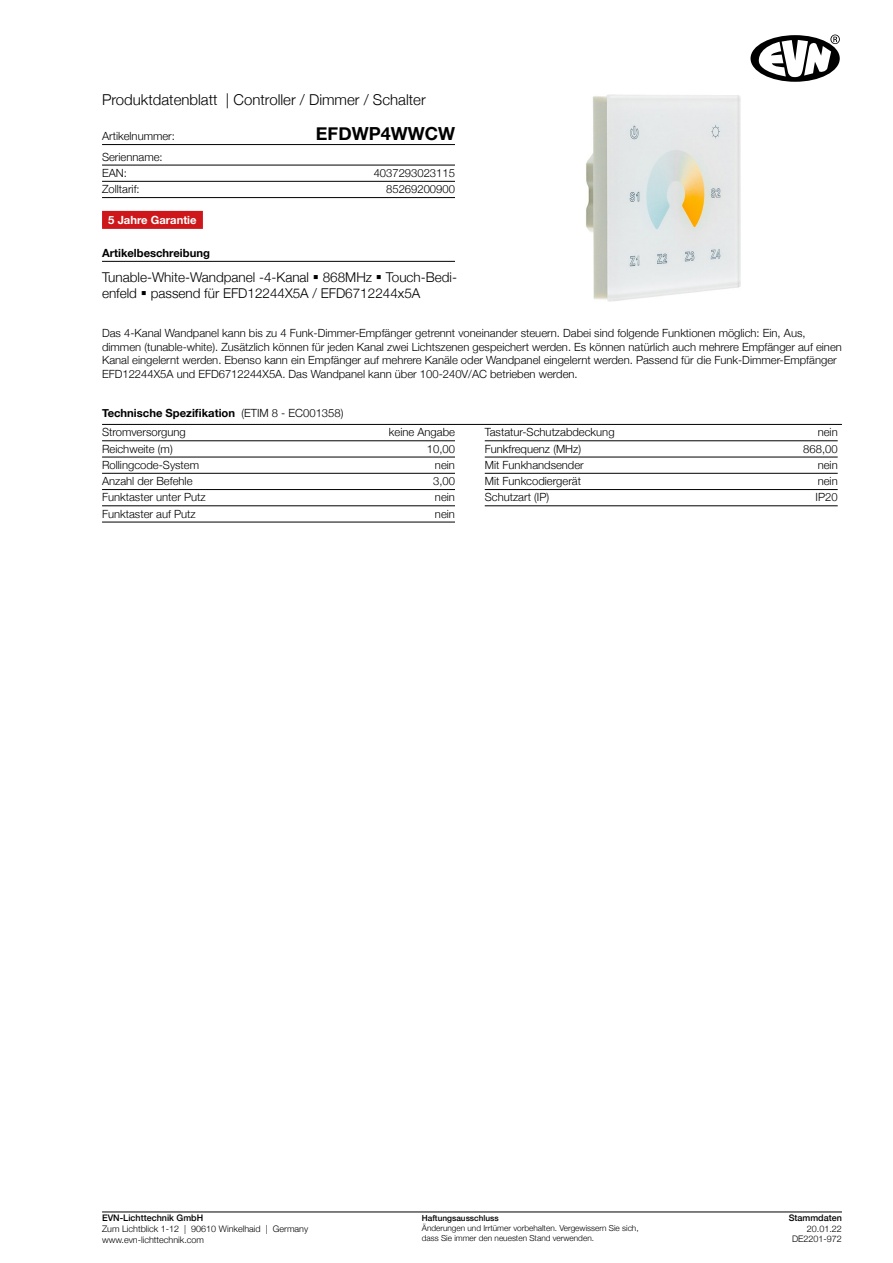
<style>
.page{position:relative;width:893px;height:1263px;background:#fff}
.page>*{position:absolute;margin:0;border:0;box-sizing:border-box;transform-origin:0 0}
.Artikelnummer{font:700 18px "Helvetica Neue";color:#000}
.category{font:300 15px "Helvetica Neue";color:#000}
.art_text{font:300 13.5px/16.5px "Helvetica Neue";color:#000}
.beschreibung{font:300 11.25px/13.5px "Helvetica Neue";color:#000}
.ETIM-Werte{font:300 11.25px "Helvetica Neue";color:#000}
.EAN_Zoll_Preis{font:300 11.25px "Helvetica Neue";color:#000}
.abstand_t-data{font:700 11.25px "Helvetica Neue";color:#000}
.zw-head{font:700 11.25px "Helvetica Neue";color:#000}
.garantie{font:700 11.25px "Helvetica Neue";color:#fff}
.Artikelnummer-2{font:300 11.25px "Helvetica Neue";color:#000}
.t1{font:300 9px/10.8px "Helvetica Neue";color:#000;text-align:right}
.t2{font:500 9px "Helvetica Neue";color:#000}
.t3{font:300 8.25px/9.9px "Helvetica Neue";color:#000}
.t4{font:500 8.25px "Helvetica Neue";color:#000}
.s1{color:#cd171a}
.s2{font-weight:300}
</style>
<div class="page">
<hr style="left:102px;top:1211px;width:740px;height:1px;background:#000">
<svg style="left:750px;top:35px;width:90px;height:47px"></svg>
<hr style="left:102px;top:144px;width:353px;height:1px;background:#000">
<hr style="left:102px;top:165px;width:353px;height:1px;background:#000">
<hr style="left:102px;top:181px;width:353px;height:1px;background:#000">
<hr style="left:102px;top:197px;width:353px;height:1px;background:#000">
<div style="left:102px;top:211px;width:101px;height:18px;background:#cd171a"></div>
<hr style="left:102px;top:261px;width:353px;height:1px;background:#000">
<hr style="left:102px;top:424px;width:740px;height:1px;background:#000">
<img style="left:586px;top:94px;width:155px;height:208px">
<hr style="left:102px;top:440px;width:353px;height:1px;background:#000">
<hr style="left:102px;top:457px;width:353px;height:1px;background:#000">
<hr style="left:102px;top:473px;width:353px;height:1px;background:#000">
<hr style="left:102px;top:489px;width:353px;height:1px;background:#000">
<hr style="left:102px;top:505px;width:353px;height:1px;background:#000">
<hr style="left:102px;top:522px;width:353px;height:1px;background:#000">
<hr style="left:485px;top:440px;width:353px;height:1px;background:#000">
<hr style="left:485px;top:457px;width:353px;height:1px;background:#000">
<hr style="left:485px;top:473px;width:353px;height:1px;background:#000">
<hr style="left:485px;top:489px;width:353px;height:1px;background:#000">
<hr style="left:485px;top:505px;width:353px;height:1px;background:#000">
<p class="category" style="left:102px;top:88px;width:325px">Produktdatenblatt | Controller / Dimmer / Schalter</p>
<p class="Artikelnummer-2" style="left:102px;top:127px;width:74px">Artikelnummer:</p>
<p class="Artikelnummer" style="left:316px;top:120px;width:140px">EFDWP4WWCW</p>
<p class="EAN_Zoll_Preis" style="left:102px;top:148px;width:62px">Serienname:</p>
<p class="EAN_Zoll_Preis" style="left:102px;top:164px;width:26px">EAN:</p>
<p class="EAN_Zoll_Preis" style="left:374px;top:164px;width:83px">4037293023115</p>
<p class="EAN_Zoll_Preis" style="left:102px;top:180px;width:39px">Zolltarif:</p>
<p class="EAN_Zoll_Preis" style="left:386px;top:180px;width:70px">85269200900</p>
<p class="garantie" style="left:102px;top:211px;width:102px"><span class="s1">¿</span>5 Jahre Garantie<span class="s1">¿</span></p>
<p class="zw-head" style="left:102px;top:244px;width:109px">Artikelbeschreibung</p>
<p class="art_text" style="left:102px;top:268px;width:357px">Tunable-White-Wandpanel -4-Kanal ▪ 868MHz ▪ Touch-Bedi&shy;enfeld ▪ passend für EFD12244X5A / EFD6712244x5A</p>
<p class="beschreibung" style="left:102px;top:326px;width:741px">Das 4-Kanal Wandpanel kann bis zu 4 Funk-Dimmer-Empfänger getrennt voneinander steuern. Dabei sind folgende Funktionen möglich: Ein, Aus, dimmen (tunable-white). Zusätzlich können für jeden Kanal zwei Lichtszenen gespeichert werden. Es können natürlich auch mehrere Empfänger auf einen Kanal eingelernt werden. Ebenso kann ein Empfänger auf mehrere Kanäle oder Wandpanel eingelernt werden. Passend für die Funk-Dimmer-Empfänger EFD12244X5A und EFD6712244X5A. Das Wandpanel kann über 100-240V/AC betrieben werden.</p>
<p class="abstand_t-data" style="left:102px;top:404px;width:243px">Technische Spezifikation <span class="s2">(ETIM 8 - EC001358)</span></p>
<p class="ETIM-Werte" style="left:102px;top:423px;width:85px">Stromversorgung</p>
<p class="ETIM-Werte" style="left:389px;top:423px;width:68px">keine Angabe</p>
<p class="ETIM-Werte" style="left:102px;top:439px;width:72px">Reichweite (m)</p>
<p class="ETIM-Werte" style="left:427px;top:439px;width:30px">10,00</p>
<p class="ETIM-Werte" style="left:102px;top:456px;width:99px">Rollingcode-System</p>
<p class="ETIM-Werte" style="left:435px;top:456px;width:22px">nein</p>
<p class="ETIM-Werte" style="left:102px;top:472px;width:92px">Anzahl der Befehle</p>
<p class="ETIM-Werte" style="left:433px;top:472px;width:23px">3,00</p>
<p class="ETIM-Werte" style="left:102px;top:488px;width:105px">Funktaster unter Putz</p>
<p class="ETIM-Werte" style="left:435px;top:488px;width:22px">nein</p>
<p class="ETIM-Werte" style="left:102px;top:504px;width:95px">Funktaster auf Putz</p>
<p class="ETIM-Werte" style="left:435px;top:504px;width:22px">nein</p>
<p class="ETIM-Werte" style="left:485px;top:423px;width:131px">Tastatur-Schutzabdeckung</p>
<p class="ETIM-Werte" style="left:818px;top:423px;width:22px">nein</p>
<p class="ETIM-Werte" style="left:485px;top:439px;width:98px">Funkfrequenz (MHz)</p>
<p class="ETIM-Werte" style="left:803px;top:439px;width:36px">868,00</p>
<p class="ETIM-Werte" style="left:485px;top:456px;width:101px">Mit Funkhandsender</p>
<p class="ETIM-Werte" style="left:818px;top:456px;width:22px">nein</p>
<p class="ETIM-Werte" style="left:485px;top:472px;width:98px">Mit Funkcodiergerät</p>
<p class="ETIM-Werte" style="left:818px;top:472px;width:22px">nein</p>
<p class="ETIM-Werte" style="left:485px;top:488px;width:66px">Schutzart (IP)</p>
<p class="ETIM-Werte" style="left:816px;top:488px;width:24px">IP20</p>
<p class="t2" style="left:102px;top:1211px;width:103px">EVN-Lichttechnik GmbH</p>
<p class="t1" style="left:102px;top:1223px;width:208px;text-align:left">Zum Lichtblick 1-12 | 90610 Winkelhaid | Germany www.evn-lichttechnik.com</p>
<p class="t4" style="left:422px;top:1211px;width:79px">Haftungsausschluss</p>
<p class="t3" style="left:422px;top:1222px;width:218px">Änderungen und Irrtümer vorbehalten. Vergewissern Sie sich, dass Sie immer den neuesten Stand verwenden.</p>
<p class="t2" style="left:789px;top:1210px;width:55px">Stammdaten</p>
<p class="t1" style="left:792px;top:1222px;width:51px">20.01.22<br>DE2201-972</p>
</div>
